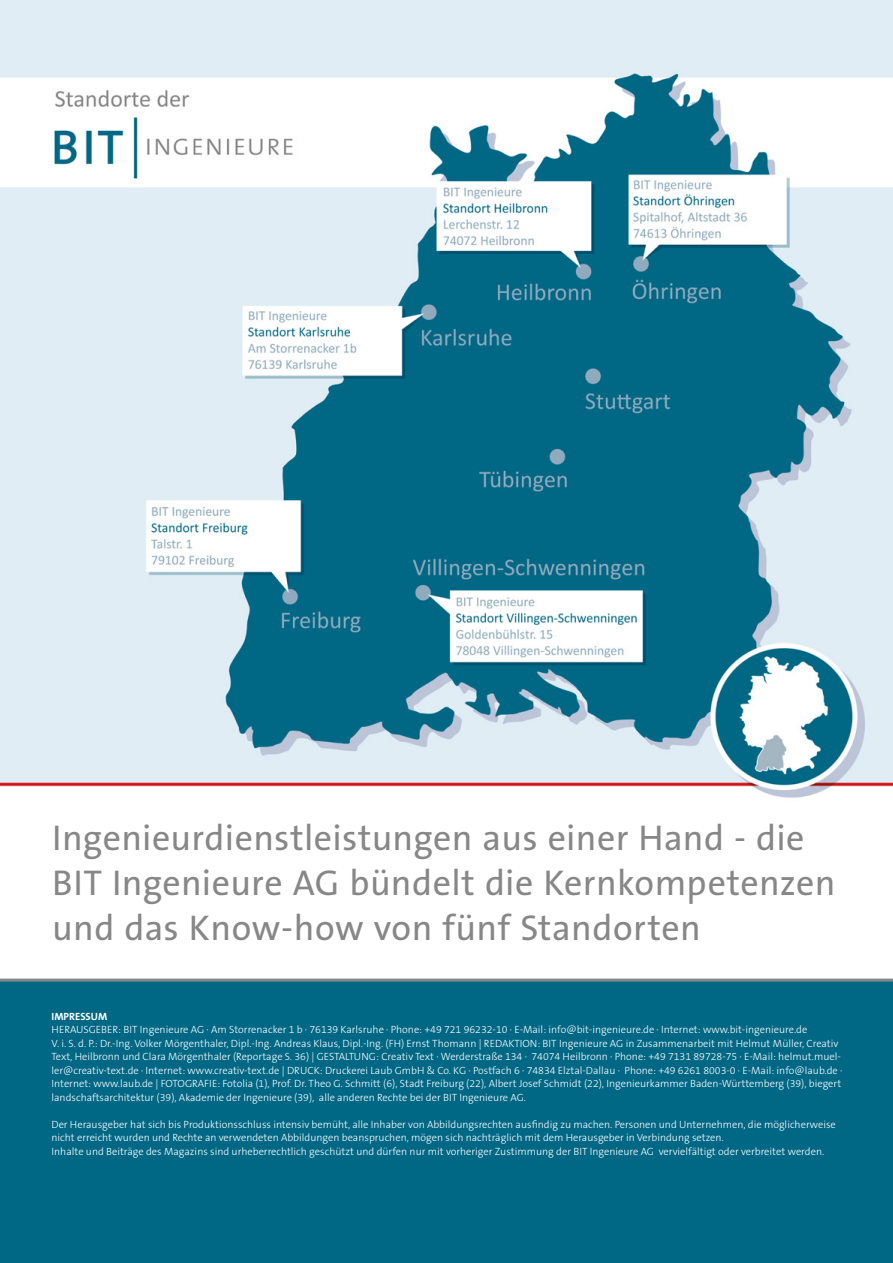
<style>
.page{position:relative;width:893px;height:1263px;background:#fff}
.page>*{position:absolute;margin:0;border:0;box-sizing:border-box;transform-origin:0 0}
.t1{font:36px/45px "The Sans B5 Plain";letter-spacing:.01em;color:#878787}
.t2{font:300 10.5px/13.5px "The Sans B3";color:#fff}
.t3{font:700 10.5px "The Sans B7";color:#fff}
</style>
<div class="page">
<div style="left:0;top:978px;width:893px;height:285px;background:#006885"></div>
<img style="left:0;top:0;width:893px;height:798px">
<h1 class="t1" style="left:52px;top:816px;width:785px">Ingenieurdienstleistungen aus einer Hand - die<br>BIT Ingenieure AG bündelt die Kernkompetenzen und das Know-how von fünf Standorten</h1>
<p class="t3" style="left:51px;top:1011px;width:57px">IMPRESSUM</p>
<p class="t2" style="left:51px;top:1023px;width:792px">HERAUSGEBER: BIT Ingenieure AG · Am Storrenacker 1 b · 76139 Karlsruhe · Phone: +49 721 96232-10 · E-Mail: info@bit-ingenieure.de · Internet: www.bit-ingenieure.de<br>V. i. S. d. P.: Dr.-Ing. Volker Mörgenthaler, Dipl.-Ing. Andreas Klaus, Dipl.-Ing. (FH) Ernst Thomann | REDAKTION: BIT Ingenieure AG in Zusammenarbeit mit Helmut Müller, Creativ Text, Heilbronn und Clara Mörgenthaler (Reportage S. 36) | GESTALTUNG: Creativ Text · Werderstraße 134 · 74074 Heilbronn · Phone: +49 7131 89728-75 · E-Mail: helmut.muel&shy;ler@creativ-text.de · Internet: www.creativ-text.de | DRUCK: Druckerei Laub GmbH &amp; Co. KG · Postfach 6 · 74834 Elztal-Dallau · Phone: +49 6261 8003-0 · E-Mail: info@laub.de · Internet: www.laub.de | FOTOGRAFIE: Fotolia (1), Prof. Dr. Theo G. Schmitt (6), Stadt Freiburg (22), Albert Josef Schmidt (22), Ingenieurkammer Baden-Württemberg (39), biegert landschaftsarchitektur (39), Akademie der Ingenieure (39), alle anderen Rechte bei der BIT Ingenieure AG.</p>
<p class="t2" style="left:51px;top:1118px;width:786px">Der Herausgeber hat sich bis Produktionsschluss intensiv bemüht, alle Inhaber von Abbildungsrechten ausfindig zu machen. Personen und Unternehmen, die möglicherweise nicht erreicht wurden und Rechte an verwendeten Abbildungen beanspruchen, mögen sich nachträglich mit dem Herausgeber in Verbindung setzen.<br>Inhalte und Beiträge des Magazins sind urheberrechtlich geschützt und dürfen nur mit vorheriger Zustimmung der BIT Ingenieure AG vervielfältigt oder verbreitet werden.</p>
</div>
